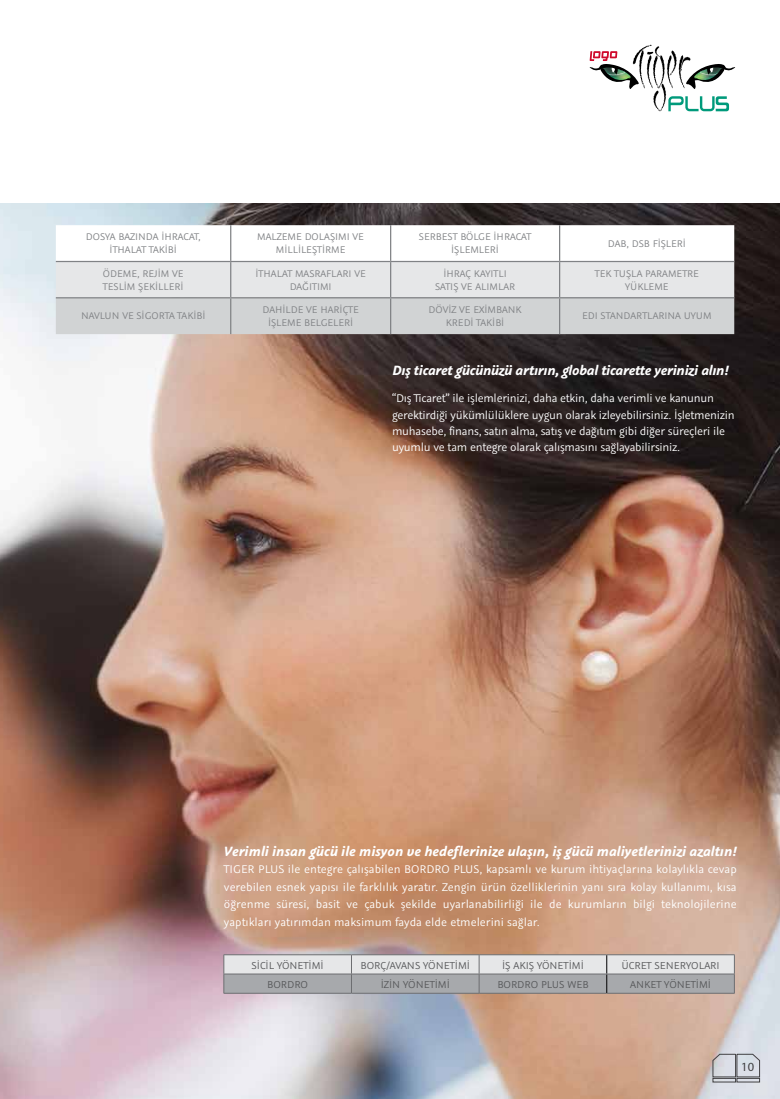
<style>
.page{position:relative;width:780px;height:1099px;background:#fff}
.page>*{position:absolute;margin:0;border:0;box-sizing:border-box;transform-origin:0 0}
.t1{font:italic 700 15px "Graublau Sans";color:#fff}
.t2{font:italic 700 15px "Graublau Sans";letter-spacing:-.02em;color:#fff}
.t3{font:12.5px/16.2px "Graublau Sans";letter-spacing:-.02em;color:#fff}
.t4{font:12.5px "Myriad Pro";color:#414042}
.t5{font:11.25px "Graublau Sans";color:#58595b}
.t6{font:10.88px/13px "Graublau Sans";color:#808285;text-align:center}
</style>
<div class="page">
<svg style="left:589px;top:45px;width:146px;height:66px"></svg>
<img style="left:0;top:204px;width:780px;height:894px">
<div style="left:712px;top:1078px;width:23px;height:4px;border:1px solid #414042"></div>
<svg style="left:712px;top:1053px;width:48px;height:24px"></svg>
<div style="left:736px;top:1078px;width:23px;height:4px;border:1px solid #414042"></div>
<svg style="left:56px;top:225px;width:678px;height:109px"></svg>
<hr style="left:230px;top:225px;width:1px;height:36px;background:#808285">
<hr style="left:390px;top:225px;width:1px;height:36px;background:#808285">
<hr style="left:559px;top:225px;width:1px;height:36px;background:#808285">
<hr style="left:56px;top:261px;width:175px;height:1px;background:#808285">
<hr style="left:231px;top:261px;width:159px;height:1px;background:#808285">
<hr style="left:230px;top:262px;width:1px;height:35px;background:#808285">
<hr style="left:390px;top:261px;width:169px;height:1px;background:#808285">
<hr style="left:390px;top:262px;width:1px;height:35px;background:#808285">
<hr style="left:559px;top:261px;width:175px;height:1px;background:#808285">
<hr style="left:559px;top:262px;width:1px;height:35px;background:#808285">
<hr style="left:56px;top:297px;width:175px;height:1px;background:#808285">
<hr style="left:231px;top:297px;width:159px;height:1px;background:#808285">
<hr style="left:230px;top:298px;width:1px;height:36px;background:#808285">
<hr style="left:390px;top:297px;width:169px;height:1px;background:#808285">
<hr style="left:390px;top:298px;width:1px;height:36px;background:#808285">
<hr style="left:559px;top:297px;width:175px;height:1px;background:#808285">
<hr style="left:559px;top:298px;width:1px;height:36px;background:#808285">
<svg style="left:223px;top:954px;width:512px;height:39px;background:#bfc1c3"></svg>
<hr style="left:223px;top:973px;width:128px;height:1px;background:#6d6e71">
<hr style="left:351px;top:973px;width:128px;height:1px;background:#6d6e71">
<hr style="left:479px;top:973px;width:127px;height:1px;background:#6d6e71">
<hr style="left:606px;top:973px;width:128px;height:1px;background:#6d6e71">
<p class="t6" style="left:86px;top:230px;width:116px">DOSYA BAZINDA İHRACAT,<br>İTHALAT TAKİBİ</p>
<p class="t6" style="left:257px;top:230px;width:108px">MALZEME DOLAŞIMI VE<br>MİLLİLEŞTİRME</p>
<p class="t6" style="left:419px;top:230px;width:114px">SERBEST BÖLGE İHRACAT<br>İŞLEMLERİ</p>
<p class="t6" style="left:608px;top:237px;width:79px">DAB, DSB FİŞLERİ</p>
<p class="t6" style="left:103px;top:267px;width:82px;text-align:left">ÖDEME, REJİM VE<br>TESLİM ŞEKİLLERİ</p>
<p class="t6" style="left:255px;top:267px;width:112px">İTHALAT MASRAFLARI VE<br>DAĞITIMI</p>
<p class="t6" style="left:435px;top:267px;width:82px">İHRAÇ KAYITLI<br>SATIŞ VE ALIMLAR</p>
<p class="t6" style="left:594px;top:267px;width:106px">TEK TUŞLA PARAMETRE<br>YÜKLEME</p>
<p class="t6" style="left:81px;top:309px;width:126px">NAVLUN VE SİGORTA TAKİBİ</p>
<p class="t6" style="left:262px;top:303px;width:98px">DAHİLDE VE HARİÇTE<br>İŞLEME BELGELERİ</p>
<p class="t6" style="left:428px;top:303px;width:95px">DÖVİZ VE EXİMBANK<br>KREDİ TAKİBİ</p>
<p class="t6" style="left:582px;top:309px;width:131px">EDI STANDARTLARINA UYUM</p>
<p class="t2" style="left:392px;top:360px;width:338px">Dış ticaret gücünüzü artırın, global ticarette yerinizi alın!</p>
<p class="t3" style="left:392px;top:390px;width:344px">“Dış Ticaret” ile işlemlerinizi, daha etkin, daha verimli ve kanunun gerektirdiği yükümlülüklere uygun olarak izleyebilirsiniz. İşletmenizin muhasebe, finans, satın alma, satış ve dağıtım gibi diğer süreçleri ile uyumlu ve tam entegre olarak çalışmasını sağlayabilirsiniz.</p>
<p class="t1" style="left:224px;top:840px;width:514px">Verimli insan gücü ile misyon ve hedeflerinize ulaşın, iş gücü maliyetlerinizi azaltın!</p>
<p class="t3" style="left:224px;top:860px;width:514px;line-height:17.5px;text-align:justify">TIGER PLUS ile entegre çalışabilen BORDRO PLUS, kapsamlı ve kurum ihtiyaçlarına kolaylıkla cevap verebilen esnek yapısı ile farklılık yaratır. Zengin ürün özelliklerinin yanı sıra kolay kullanımı, kısa öğrenme süresi, basit ve çabuk şekilde uyarlanabilirliği ile de kurumların bilgi teknolojilerine yaptıkları yatırımdan maksimum fayda elde etmelerini sağlar.</p>
<p class="t5" style="left:251px;top:958px;width:74px">SİCİL YÖNETİMİ</p>
<p class="t5" style="left:360px;top:958px;width:111px">BORÇ/AVANS YÖNETİMİ</p>
<p class="t5" style="left:502px;top:958px;width:83px">İŞ AKIŞ YÖNETİMİ</p>
<p class="t5" style="left:621px;top:958px;width:100px">ÜCRET SENERYOLARI</p>
<p class="t5" style="left:267px;top:978px;width:42px">BORDRO</p>
<p class="t5" style="left:380px;top:978px;width:71px">İZİN YÖNETİMİ</p>
<p class="t5" style="left:497px;top:978px;width:93px">BORDRO PLUS WEB</p>
<p class="t5" style="left:630px;top:978px;width:82px">ANKET YÖNETİMİ</p>
<p class="t4" style="left:741px;top:1058px;width:14px">10</p>
</div>
